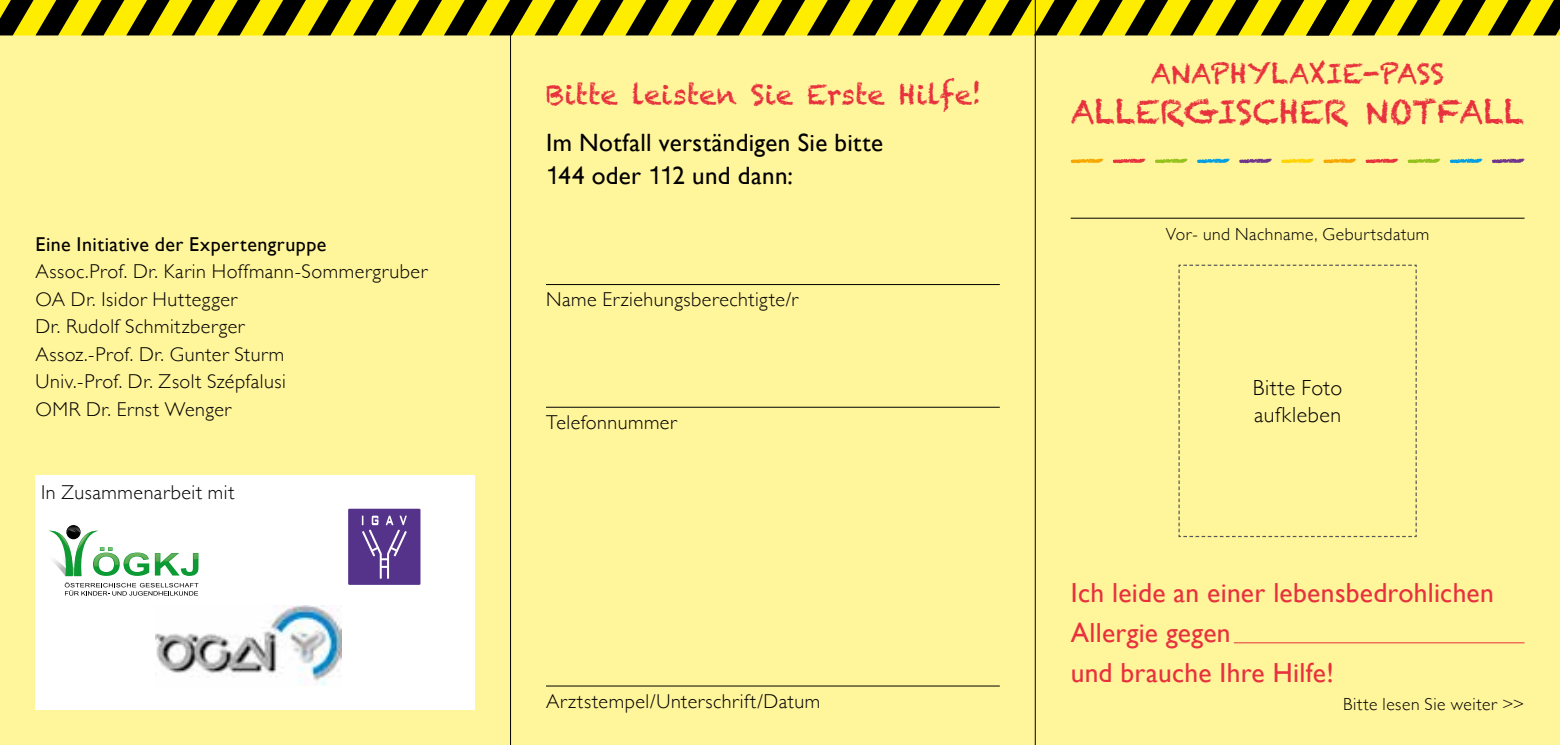
<style>
.page{position:relative;width:1560px;height:745px;background:#fff}
.page>*{position:absolute;margin:0;border:0;box-sizing:border-box;transform-origin:0 0}
.Head_01{font:32.5px "Chalkduster";color:#e7323e}
.Head_01-2{font:27.5px "Gill Sans";letter-spacing:.01em;color:#e7323e}
.Head_01-3{font:27.5px "Chalkduster";letter-spacing:.005em;color:#e7323e}
._00_Lauftext{font:25px/32.5px "Gill Sans";letter-spacing:.015em;color:#000}
._00_Lauftext-2{font:300 21.75px/26.5px "Gill Sans";letter-spacing:.025em;color:#000}
._00_Lauftext-3{font:300 20px/27.5px "Gill Sans";letter-spacing:.025em;color:#000}
._00_Lauftext-4{font:300 17.5px "Gill Sans";letter-spacing:.03em;color:#000}
.s1{font-weight:400}
.s2{font-family:"Helvetica Neue LT Std"}
</style>
<div class="page">
<div style="left:0;top:0;width:1559px;height:744px;background:#fff59b"></div>
<div style="left:35px;top:475px;width:440px;height:234px;background:#fff"></div>
<svg style="left:0;top:0;width:1559px;height:35px;background:#7e7501"></svg>
<svg style="left:1281px;top:158px;width:32px;height:5px"></svg>
<svg style="left:1070px;top:158px;width:33px;height:5px"></svg>
<svg style="left:1323px;top:158px;width:32px;height:5px"></svg>
<svg style="left:1112px;top:158px;width:33px;height:5px"></svg>
<svg style="left:1365px;top:158px;width:32px;height:5px"></svg>
<svg style="left:1155px;top:158px;width:32px;height:5px"></svg>
<svg style="left:1407px;top:158px;width:32px;height:5px"></svg>
<svg style="left:1197px;top:158px;width:32px;height:5px"></svg>
<svg style="left:1449px;top:158px;width:33px;height:5px"></svg>
<svg style="left:1239px;top:158px;width:32px;height:5px"></svg>
<svg style="left:1492px;top:158px;width:32px;height:5px"></svg>
<svg style="left:1178px;top:264px;width:239px;height:273px"></svg>
<hr style="left:1070px;top:218px;width:454px;height:1px;background:#000">
<hr style="left:1233px;top:642px;width:291px;height:1px;background:#e7323e">
<hr style="left:546px;top:284px;width:453px;height:1px;background:#000">
<hr style="left:546px;top:406px;width:453px;height:1px;background:#000">
<hr style="left:546px;top:685px;width:453px;height:1px;background:#000">
<hr style="left:510px;top:0;width:1px;height:744px;background:#000">
<hr style="left:1034px;top:0;width:1px;height:744px;background:#000">
<svg style="left:65px;top:582px;width:133px;height:13px"></svg>
<svg style="left:48px;top:525px;width:150px;height:51px"></svg>
<img style="left:155px;top:605px;width:187px;height:81px">
<div style="left:348px;top:508px;width:72px;height:76px;background:#55338b"></div>
<svg style="left:362px;top:515px;width:45px;height:63px"></svg>
<p class="_00_Lauftext-3" style="left:35px;top:229px;width:393px"><span class="s1">Eine Initiative der Expertengruppe<br></span>Assoc.Prof. Dr. Karin Hoffmann-Sommergruber<br>OA Dr. Isidor Huttegger<br>Dr. Rudolf Schmitzberger<br>Assoz.-Prof. Dr. Gunter Sturm<br>Univ.-Prof. Dr. Zsolt Szépfalusi<br>OMR Dr. Ernst Wenger</p>
<p class="_00_Lauftext-3" style="left:41px;top:478px;width:195px">In Zusammenarbeit mit</p>
<p class="Head_01-3" style="left:546px;top:79px;width:437px">Bitte leisten Sie Erste Hilfe!</p>
<p class="_00_Lauftext" style="left:546px;top:126px;width:339px">Im Notfall verständigen Sie bitte<br><span class="s2">1</span>44 oder <span class="s2">11</span>2 und dann:</p>
<p class="_00_Lauftext-3" style="left:546px;top:285px;width:254px">Name Erziehungsberechtigte/r</p>
<p class="_00_Lauftext-3" style="left:546px;top:407px;width:132px">Telefonnummer</p>
<p class="_00_Lauftext-3" style="left:546px;top:686px;width:275px">Arztstempel/Unterschrift/Datum</p>
<p class="Head_01-3" style="left:1150px;top:57px;width:295px">ANAPHYLAXIE-PASS</p>
<p class="Head_01" style="left:1070px;top:93px;width:455px">ALLERGISCHER NOTFALL</p>
<p class="_00_Lauftext-4" style="left:1165px;top:220px;width:265px">Vor- und Nachname, Geburtsdatum</p>
<p class="_00_Lauftext-2" style="left:1252px;top:373px;width:91px">Bitte Foto aufkleben</p>
<p class="Head_01-2" style="left:1070px;top:576px;width:425px">Ich leide an einer lebensbedrohlichen</p>
<p class="Head_01-2" style="left:1070px;top:616px;width:161px">Allergie gegen</p>
<p class="Head_01-2" style="left:1070px;top:656px;width:264px">und brauche Ihre Hilfe!</p>
<p class="_00_Lauftext-4" style="left:1342px;top:689px;width:183px">Bitte lesen Sie weiter &gt;&gt;</p>
</div>
